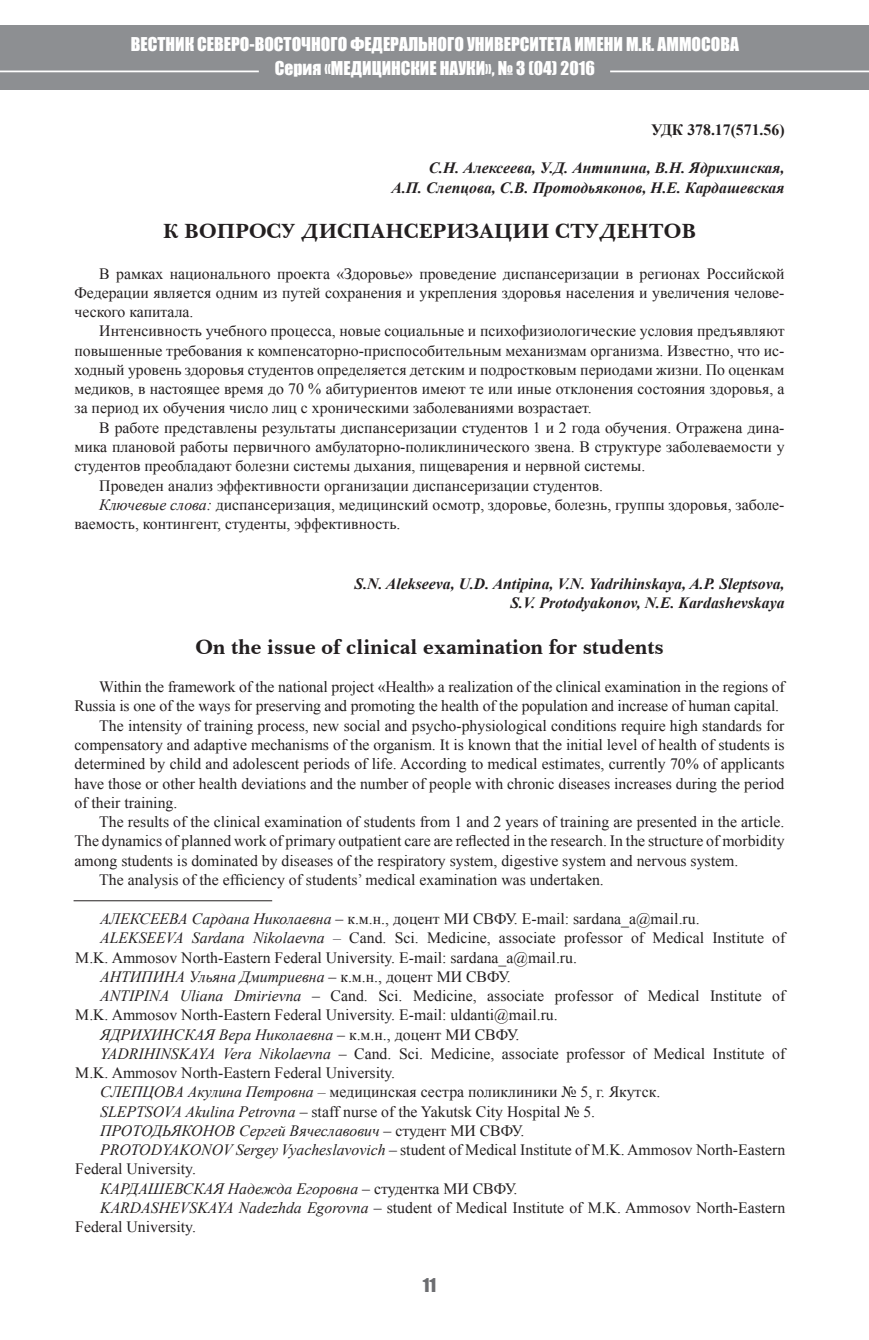
<style>
.page{position:relative;width:869px;height:1340px;background:#fff}
.page>*{position:absolute;margin:0;border:0;box-sizing:border-box;transform-origin:0 0}
.Стиль_абзаца_5{font:700 21px "Baskerville BT";color:#231f20}
.Стиль_абзаца_2{font:700 21px "Baskerville BT";color:#231f20}
.Обычный{font:17.5px "Impact";color:#fff}
.t1{font:17.5px "Impact";color:#6c6d70}
.Обычный-2{font:15.75px/19.2px "Times New Roman";color:#231f20;text-align:justify}
.Обычный__веб{font:15.75px/19.2px "Times New Roman";color:#231f20;text-align:justify}
.Стандартный_HTML{font:15.75px/19.2px "Times New Roman";color:#231f20}
.Обычный-3{font:italic 15.75px "Times New Roman";color:#231f20}
.Обычный-4{font:italic 700 15.75px "Times New Roman";color:#231f20}
.Стиль_абзаца_1{font:italic 700 15.75px "Times New Roman";color:#231f20}
.Стиль_абзаца_1-2{font:700 15.75px "Times New Roman";color:#231f20}
.s1{font-style:italic}
.s2{font-style:normal}
</style>
<div class="page">
<div style="left:0;top:25px;width:868px;height:64px;background:#8d8f92"></div>
<hr style="left:0;top:71px;width:259px;height:1px;background:#fff">
<hr style="left:610px;top:71px;width:258px;height:1px;background:#fff">
<hr style="left:73px;top:900px;width:199px;height:1px;background:#231f20">
<p class="Обычный" style="left:131px;top:31px;width:609px">ВЕСТНИК СЕВЕРО-ВОСТОЧНОГО ФЕДЕРАЛЬНОГО УНИВЕРСИТЕТА ИМЕНИ М.К. АММОСОВА</p>
<p class="Обычный" style="left:275px;top:55px;width:321px">Серия «МЕДИЦИНСКИЕ НАУКИ», № 3 (04) 2016</p>
<p class="Стиль_абзаца_1-2" style="left:651px;top:119px;width:135px">УДК 378.17(571.56)</p>
<p class="Стиль_абзаца_1" style="left:428px;top:157px;width:357px">С.Н. Алексеева, У.Д. Антипина, В.Н. Ядрихинская,</p>
<p class="Стиль_абзаца_1" style="left:391px;top:176px;width:394px">А.П. Слепцова, С.В. Протодьяконов, Н.Е. Кардашевская</p>
<p class="Стиль_абзаца_2" style="left:163px;top:217px;width:535px">К ВОПРОСУ ДИСПАНСЕРИЗАЦИИ СТУДЕНТОВ</p>
<p class="Обычный-2" style="left:74px;top:263px;width:711px;text-indent:25px">В рамках национального проекта «Здоровье» проведение диспансеризации в регионах Российской Федерации является одним из путей сохранения и укрепления здоровья населения и увеличения челове&shy;ческого капитала.</p>
<p class="Обычный__веб" style="left:74px;top:321px;width:711px;text-indent:25px">Интенсивность учебного процесса, новые социальные и психофизиологические условия предъявляют повышенные требования к компенсаторно-приспособительным механизмам организма. Известно, что ис&shy;ходный уровень здоровья студентов определяется детским и подростковым периодами жизни. По оценкам медиков, в настоящее время до 70 % абитуриентов имеют те или иные отклонения состояния здоровья, а за период их обучения число лиц с хроническими заболеваниями возрастает.</p>
<p class="Обычный-2" style="left:74px;top:417px;width:711px;text-indent:25px">В работе представлены результаты диспансеризации студентов 1 и 2 года обучения. Отражена дина&shy;мика плановой работы первичного амбулаторно-поликлинического звена. В структуре заболеваемости у студентов преобладают болезни системы дыхания, пищеварения и нервной системы.</p>
<p class="Обычный-2" style="left:99px;top:475px;width:505px">Проведен анализ эффективности организации диспансеризации студентов.</p>
<p class="Обычный-2" style="left:74px;top:494px;width:711px;text-indent:25px"><span class="s1">Ключевые слова:</span> диспансеризация, медицинский осмотр, здоровье, болезнь, группы здоровья, заболе&shy;ваемость, контингент, студенты, эффективность.</p>
<p class="Обычный-4" style="left:354px;top:572px;width:431px">S.N. Alekseeva, U.D. Antipina, V.N. Yadrihinskaya, A.P. Sleptsova,</p>
<p class="Обычный-4" style="left:510px;top:591px;width:275px">S.V. Protodyakonov, N.E. Kardashevskaya</p>
<p class="Стиль_абзаца_5" style="left:195px;top:632px;width:469px">On the issue of clinical examination for students</p>
<p class="Обычный-2" style="left:74px;top:677px;width:711px;text-indent:25px">Within the framework of the national project «Health» a realization of the clinical examination in the regions of<br>Russia is one of the ways for preserving and promoting the health of the population and increase of human capital.</p>
<p class="Обычный-2" style="left:74px;top:715px;width:711px;text-indent:25px">The intensity of training process, new social and psycho-physiological conditions require high standards for compensatory and adaptive mechanisms of the organism. It is known that the initial level of health of students is determined by child and adolescent periods of life. According to medical estimates, currently 70% of applicants have those or other health deviations and the number of people with chronic diseases increases during the period of their training.</p>
<p class="Обычный-2" style="left:74px;top:811px;width:711px;text-indent:25px">The results of the clinical examination of students from 1 and 2 years of training are presented in the article.<br>The dynamics of planned work of primary outpatient care are reflected in the research. In the structure of morbidity among students is dominated by diseases of the respiratory system, digestive system and nervous system.</p>
<p class="Обычный-2" style="left:99px;top:869px;width:506px">The analysis of the efficiency of students’ medical examination was undertaken.</p>
<p class="Обычный-2" style="left:100px;top:909px;width:600px"><span class="s1">АЛЕКСЕЕВА Сардана Николаевна</span> – к.м.н., доцент МИ СВФУ. Е-mail: sardana_a@mail.ru.</p>
<p class="Стандартный_HTML" style="left:75px;top:928px;width:711px;text-indent:25px"><span class="s1">ALEKSEEVA Sardana Nikolaevna –</span> Cand. Sci. Medicine, associate professor of Medical Institute of<br>M.K. Ammosov North-Eastern Federal University. Е-mail: sardana_a@mail.ru.</p>
<p class="Обычный-3" style="left:100px;top:965px;width:412px">АНТИПИНА Ульяна Дмитриевна <span class="s2">– к.м.н., доцент МИ СВФУ.</span></p>
<p class="Стандартный_HTML" style="left:75px;top:986px;width:711px;text-indent:25px"><span class="s1">ANTIPINA Uliana Dmirievna</span> – Cand. Sci. Medicine, associate professor of Medical Institute of<br>M.K. Ammosov North-Eastern Federal University. Е-mail: uldanti@mail.ru.</p>
<p class="Обычный-3" style="left:100px;top:1023px;width:420px">ЯДРИХИНСКАЯ Вера Николаевна <span class="s2">– к.м.н., доцент МИ СВФУ.</span></p>
<p class="Обычный-2" style="left:75px;top:1043px;width:711px;text-indent:25px"><span class="s1">YADRIHINSKAYA Vera Nikolaevna</span> – Cand. Sci. Medicine, associate professor of Medical Institute of<br>M.K. Ammosov North-Eastern Federal University.</p>
<p class="Обычный-2" style="left:100px;top:1082px;width:561px"><span class="s1">СЛЕПЦОВА Акулина Петровна –</span> медицинская сестра поликлиники № 5, г. Якутск.</p>
<p class="Обычный-2" style="left:100px;top:1101px;width:496px"><span class="s1">SLEPTSOVA Akulina Petrovna</span> – staff nurse of the Yakutsk City Hospital № 5.</p>
<p class="Обычный-3" style="left:100px;top:1119px;width:425px">ПРОТОДЬЯКОНОВ Сергей Вячеславович <span class="s2">– студент МИ СВФУ.</span></p>
<p class="Стандартный_HTML" style="left:75px;top:1140px;width:711px;text-indent:25px"><span class="s1">PROTODYAKONOV Sergey Vyacheslavovich</span> – student of Medical Institute of M.K. Ammosov North-Eastern<br>Federal University.</p>
<p class="Обычный-3" style="left:100px;top:1177px;width:418px">КАРДАШЕВСКАЯ Надежда Егоровна <span class="s2">– студентка МИ СВФУ.</span></p>
<p class="Обычный-2" style="left:75px;top:1197px;width:711px;text-indent:25px"><span class="s1">KARDASHEVSKAYA Nadezhda Egorovna</span> – student of Medical Institute of M.K. Ammosov North-Eastern<br>Federal University.</p>
<p class="t1" style="left:422px;top:1271px;width:15px">11</p>
</div>
